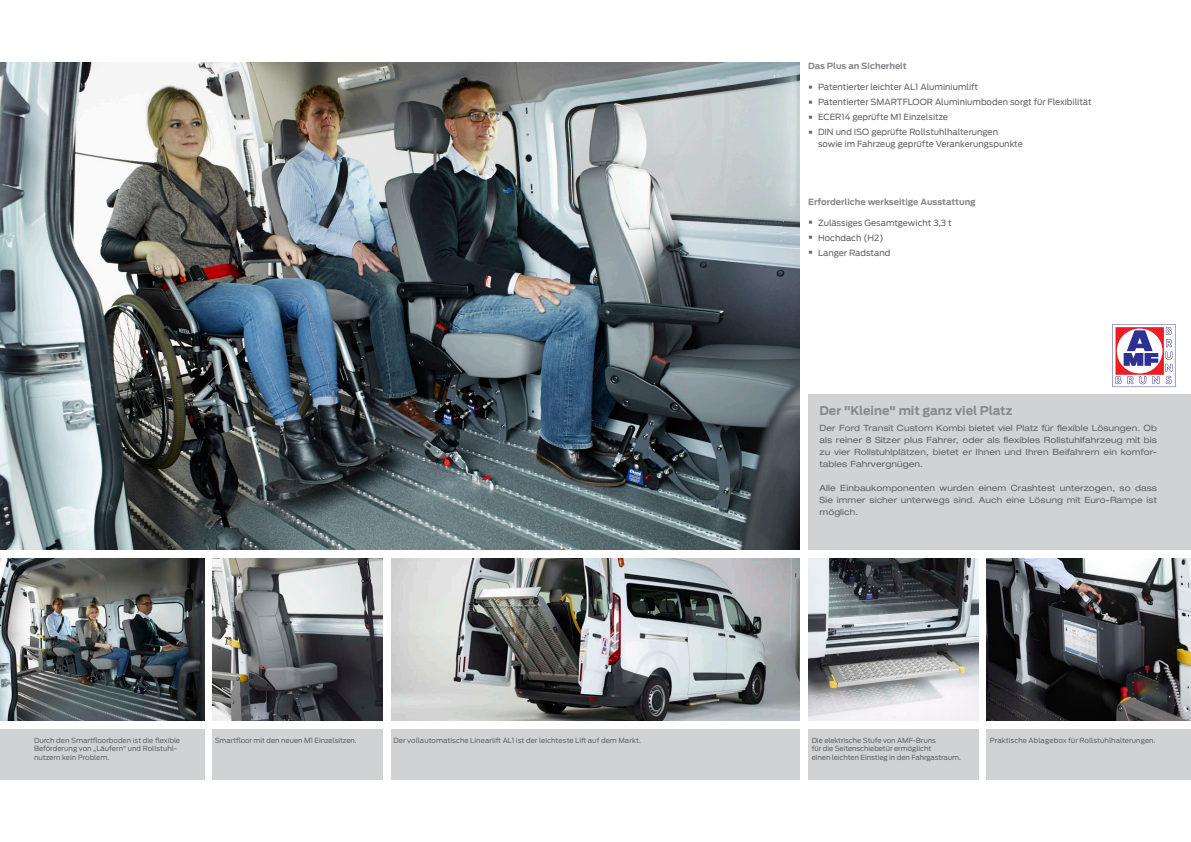
<style>
.page{position:relative;width:1191px;height:842px;background:#fff}
.page>*{position:absolute;margin:0;border:0;box-sizing:border-box;transform-origin:0 0}
.t1{font:700 12px "Ford Antenna";letter-spacing:-.005em;color:#87898c}
.Fliestext{font:expanded 8.6px/12px "Helvetica Neue LT Std";letter-spacing:.01em;color:#636366;text-align:justify}
.t2{font:8.5px/11.5px "Ford Antenna";color:#636366}
.Aufzählungen{font:700 8.5px "Ford Antenna";color:#87898c}
.BU{font:7px "Ford Antenna";letter-spacing:-.01em;color:#636366}
.Fliestext-2{font:7px "Ford Antenna";color:#636366}
</style>
<div class="page">
<img style="left:0;top:62px;width:799px;height:488px">
<img style="left:0;top:558px;width:204px;height:162px">
<img style="left:213px;top:558px;width:170px;height:162px">
<img style="left:808px;top:558px;width:170px;height:162px">
<img style="left:986px;top:558px;width:205px;height:162px">
<img style="left:391px;top:558px;width:408px;height:162px">
<hr style="left:72px;top:118px;width:1px;height:52px;background:#636366">
<hr style="left:433px;top:118px;width:3px;height:52px;background:#636366">
<div style="left:808px;top:394px;width:383px;height:156px;background:#d1d2d4"></div>
<div style="left:0;top:729px;width:204px;height:51px;background:#d1d2d4"></div>
<div style="left:213px;top:729px;width:170px;height:51px;background:#d1d2d4"></div>
<div style="left:391px;top:729px;width:204px;height:51px;background:#d1d2d4"></div>
<div style="left:595px;top:729px;width:204px;height:51px;background:#d1d2d4"></div>
<div style="left:986px;top:729px;width:205px;height:51px;background:#d1d2d4"></div>
<div style="left:808px;top:729px;width:170px;height:51px;background:#d1d2d4"></div>
<svg style="left:1112px;top:324px;width:63px;height:63px"></svg>
<p class="Aufzählungen" style="left:808px;top:58px;width:100px">Das Plus an Sicherheit</p>
<p class="t2" style="left:818px;top:81px;width:162px">Patentierter leichter AL1 Aluminiumlift</p>
<p class="t2" style="left:818px;top:96px;width:275px">Patentierter SMARTFLOOR Aluminiumboden sorgt für Flexibilität</p>
<p class="t2" style="left:818px;top:110px;width:131px">ECER14 geprüfte M1 Einzelsitze</p>
<p class="t2" style="left:818px;top:125px;width:206px">DIN und ISO geprüfte Rollstuhlhalterungen sowie im Fahrzeug geprüfte Verankerungspunkte</p>
<p class="Aufzählungen" style="left:808px;top:194px;width:169px">Erforderliche werkseitige Ausstattung</p>
<p class="t2" style="left:818px;top:216px;width:135px">Zulässiges Gesamtgewicht 3,3 t</p>
<p class="t2" style="left:818px;top:231px;width:67px">Hochdach (H2)</p>
<p class="t2" style="left:818px;top:246px;width:74px">Langer Radstand</p>
<p class="t1" style="left:819px;top:400px;width:194px">Der "Kleine" mit ganz viel Platz</p>
<p class="Fliestext" style="left:819px;top:422px;width:339px">Der Ford Transit Custom Kombi bietet viel Platz für flexible Lösungen. Ob als reiner 8 Sitzer plus Fahrer, oder als flexibles Rollstuhlfahrzeug mit bis zu vier Rollstuhlplätzen, bietet er Ihnen und Ihren Beifahrern ein komfor&shy;tables Fahrvergnügen.</p>
<p class="Fliestext" style="left:819px;top:482px;width:339px">Alle Einbaukomponenten wurden einem Crashtest unterzogen, so dass Sie immer sicher unterwegs sind. Auch eine Lösung mit Euro-Rampe ist möglich.</p>
<p class="Fliestext-2" style="left:34px;top:734px;width:148px">Durch den Smartfloorboden ist die flexible</p>
<p class="Fliestext-2" style="left:34px;top:743px;width:144px">Beförderung von „Läufern“ und Rollstuhl-</p>
<p class="Fliestext-2" style="left:34px;top:751px;width:77px">nutzern kein Problem.</p>
<p class="BU" style="left:393px;top:734px;width:249px">Der vollautomatische Linearlift AL1 ist der leichteste Lift auf dem Markt.</p>
<p class="BU" style="left:989px;top:734px;width:167px">Praktische Ablagebox für Rollstuhlhalterungen.</p>
<p class="BU" style="left:215px;top:734px;width:143px">Smartfloor mit den neuen M1 Einzelsitzen.</p>
<p class="BU" style="left:811px;top:734px;width:126px">Die elektrische Stufe von AMF-Bruns</p>
<p class="BU" style="left:811px;top:743px;width:121px">für die Seitenschiebetür ermöglicht</p>
<p class="BU" style="left:811px;top:751px;width:151px">einen leichten Einstieg in den Fahrgastraum.</p>
</div>
